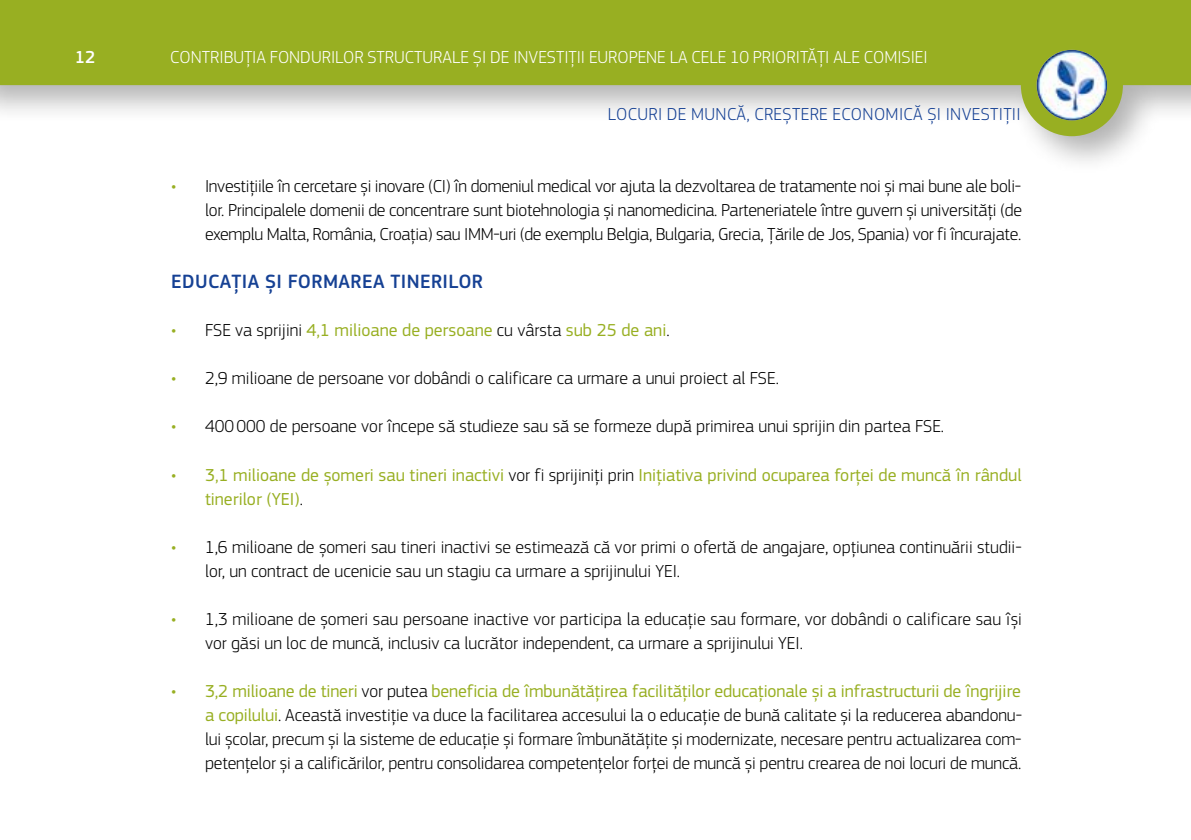
<style>
.page{position:relative;width:1191px;height:840px;background:#fff}
.page>*{position:absolute;margin:0;border:0;box-sizing:border-box;transform-origin:0 0}
.t1{font:500 20px "EC Square Sans Pro";letter-spacing:.02em;color:#164194}
.t2{font:300 18px/24px "EC Square Sans Pro";color:#000;text-align:justify}
.t3{font:18px/24px "EC Square Sans Pro";color:#98af22}
.t4{font:300 18px "EC Square Sans Pro";color:#fff}
.t5{font:300 18px "EC Square Sans Pro";letter-spacing:.02em;color:#164194}
.t6{font:500 18px "EC Square Sans Pro";color:#fff}
.s1{font-size:20px;color:#98af22}
.s2{font-weight:300;font-size:20px}
.s3{font-weight:300;color:#000}
.s4{font-weight:400;color:#98af22}
</style>
<div class="page">
<div style="left:0;top:0;width:1191px;height:174px;background:#000;opacity:.3"></div>
<div style="left:0;top:0;width:1191px;height:85px;background:#98af22"></div>
<div style="left:1020px;top:34px;width:103px;height:102px;background:#98af22;border-radius:50%"></div>
<img style="left:1036px;top:50px;width:71px;height:70px">
<p class="t6" style="left:75px;top:47px;width:22px">12</p>
<p class="t4" style="left:170px;top:47px;width:759px">CONTRIBUȚIA FONDURILOR STRUCTURALE ȘI DE INVESTIȚII EUROPENE LA CELE 10 PRIORITĂȚI ALE COMISIEI</p>
<p class="t5" style="left:608px;top:104px;width:414px">LOCURI DE MUNCĂ, CREȘTERE ECONOMICĂ ȘI INVESTIȚII</p>
<p class="t2" style="left:205px;top:174px;width:818px;text-indent:-34px"><span class="s1">•</span> Investițiile în cercetare și inovare (CI) în domeniul medical vor ajuta la dezvoltarea de tratamente noi și mai bune ale boli&shy;lor. Principalele domenii de concentrare sunt biotehnologia și nanomedicina. Parteneriatele între guvern și universități (de exemplu Malta, România, Croația) sau IMM-uri (de exemplu Belgia, Bulgaria, Grecia, Țările de Jos, Spania) vor fi încurajate.</p>
<p class="t1" style="left:171px;top:270px;width:313px">EDUCAȚIA ȘI FORMAREA TINERILOR</p>
<p class="t3" style="left:171px;top:318px;width:500px"><span class="s2">•</span> <span class="s3">FSE va sprijini</span> 4,1 milioane de persoane <span class="s3">cu vârsta</span> sub 25 de ani<span class="s3">.</span></p>
<p class="t2" style="left:171px;top:366px;width:609px"><span class="s1">•</span> 2,9 milioane de persoane vor dobândi o calificare ca urmare a unui proiect al FSE.</p>
<p class="t2" style="left:171px;top:414px;width:774px"><span class="s1">•</span> 400000 de persoane vor începe să studieze sau să se formeze după primirea unui sprijin din partea FSE.</p>
<p class="t3" style="left:205px;top:462px;width:818px;text-indent:-34px"><span class="s2">•</span> 3,1 milioane de șomeri sau tineri inactivi <span class="s3">vor fi sprijiniți prin</span> Inițiativa privind ocuparea forței de muncă în rândul tinerilor (YEI)<span class="s3">.</span></p>
<p class="t2" style="left:205px;top:534px;width:818px;text-indent:-34px"><span class="s1">•</span> 1,6 milioane de șomeri sau tineri inactivi se estimează că vor primi o ofertă de angajare, opțiunea continuării studii&shy;lor, un contract de ucenicie sau un stagiu ca urmare a sprijinului YEI.</p>
<p class="t2" style="left:205px;top:606px;width:818px;text-indent:-34px"><span class="s1">•</span> 1,3 milioane de șomeri sau persoane inactive vor participa la educație sau formare, vor dobândi o calificare sau își vor găsi un loc de muncă, inclusiv ca lucrător independent, ca urmare a sprijinului YEI.</p>
<p class="t2" style="left:205px;top:678px;width:818px;text-indent:-34px"><span class="s1">•</span> <span class="s4">3,2 milioane de tineri</span> vor putea <span class="s4">beneficia de îmbunătățirea facilităților educaționale și a infrastructurii de îngrijire a copilului</span>. Această investiție va duce la facilitarea accesului la o educație de bună calitate și la reducerea abandonu&shy;lui școlar, precum și la sisteme de educație și formare îmbunătățite și modernizate, necesare pentru actualizarea com&shy;petențelor și a calificărilor, pentru consolidarea competențelor forței de muncă și pentru crearea de noi locuri de muncă.</p>
</div>
